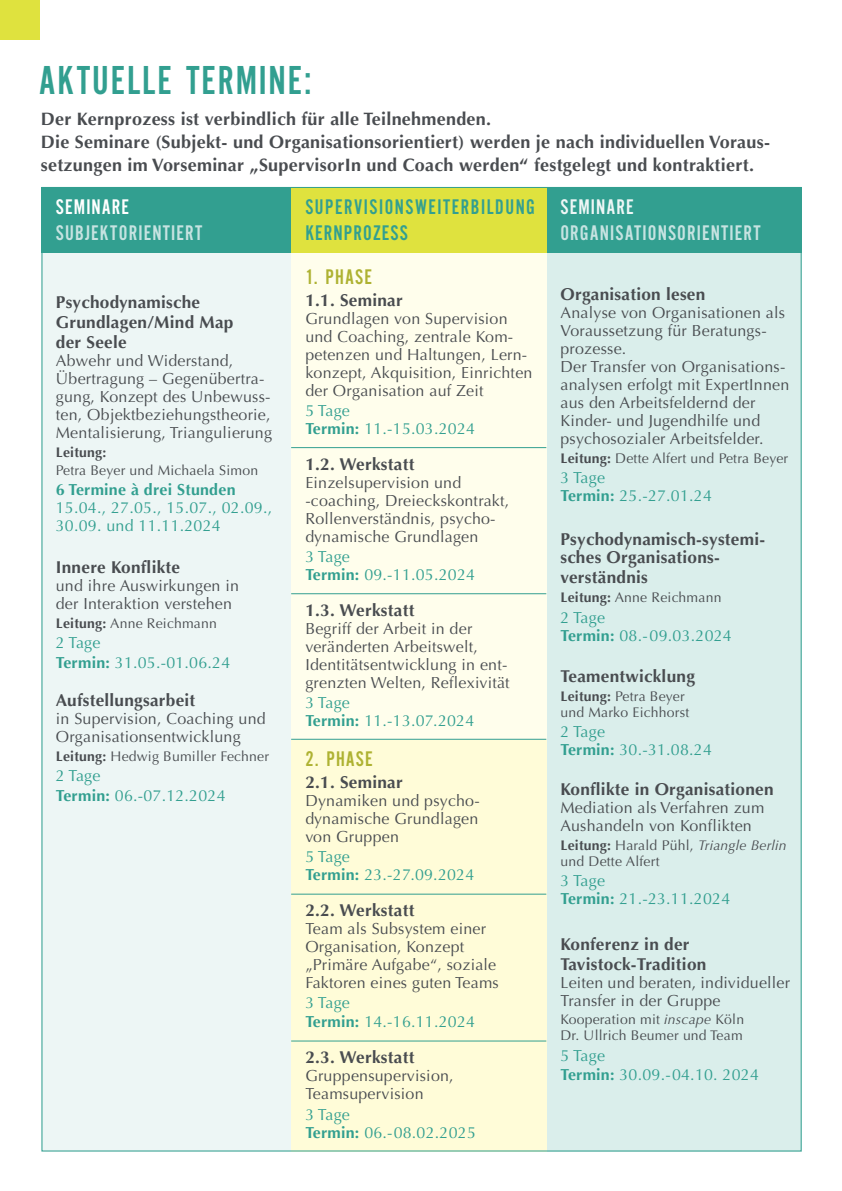
<style>
.page{position:relative;width:842px;height:1191px;background:#fff}
.page>*{position:absolute;margin:0;border:0;box-sizing:border-box;transform-origin:0 0}
.t1{font:42px "Alternate Gothic EF No Two";letter-spacing:.045em;color:#329f90}
.t2{font:22px "Alternate Gothic EF No Two";letter-spacing:.05em;color:#c6e3e1}
.t3{font:22px "Alternate Gothic EF No Two";letter-spacing:.07em;color:#329f90}
.t4{font:22px "Alternate Gothic EF No Two";letter-spacing:.05em;color:#aeb232}
.t5{font:22px "Alternate Gothic EF No Two";letter-spacing:.05em;color:#329f90}
.t6{font:22px "Alternate Gothic EF No Two";letter-spacing:.05em;color:#fff}
.t7{font:22px "Alternate Gothic EF No Two";letter-spacing:.05em;color:#eef7f6}
.t8{font:700 18px "Optima";letter-spacing:.015em;color:#494c50}
.t9{font:700 17.2px/18px "Optima";letter-spacing:.015em;color:#494c50}
.t10{font:16px/18px "Optima";letter-spacing:.015em;color:#494c50}
.t11{font:16px/18px "Optima";letter-spacing:.015em;color:#329f90}
.t12{font:16px/18px "Optima";letter-spacing:.015em;color:#329f90}
.t13{font:700 16px "Optima";letter-spacing:.015em;color:#329f90}
.t14{font:14px/16px "Optima";letter-spacing:.015em;color:#494c50}
.t15{font:700 14px "Optima";letter-spacing:.015em;color:#494c50}
.s1{font-weight:700}
.s2{font-style:italic}
.s3{font-style:inherit}
</style>
<div class="page">
<div style="left:0;top:0;width:40px;height:40px;background:#dfe23e"></div>
<div style="left:42px;top:187px;width:249px;height:964px;background:#edf6f5"></div>
<div style="left:546px;top:187px;width:255px;height:964px;background:#daeeeb"></div>
<div style="left:291px;top:739px;width:255px;height:412px;background:#fffcd8"></div>
<div style="left:42px;top:187px;width:250px;height:65px;background:#329f90"></div>
<div style="left:546px;top:187px;width:255px;height:65px;background:#329f90"></div>
<hr style="left:291px;top:893px;width:255px;height:1px;background:#329f90">
<hr style="left:291px;top:1040px;width:255px;height:1px;background:#329f90">
<div style="left:291px;top:187px;width:255px;height:552px;background:#fffeec"></div>
<div style="left:291px;top:187px;width:255px;height:65px;background:#dfe23e"></div>
<hr style="left:291px;top:593px;width:255px;height:1px;background:#329f90">
<hr style="left:291px;top:447px;width:255px;height:1px;background:#329f90">
<hr style="left:291px;top:739px;width:255px;height:1px;background:#329f90">
<p class="t1" style="left:39px;top:65px;width:274px">AKTUELLE TERMINE:</p>
<p class="t8" style="left:41px;top:108px;width:452px">Der Kernprozess ist verbindlich für alle Teilnehmenden.</p>
<p class="t8" style="left:41px;top:131px;width:731px">Die Seminare (Subjekt- und Organisationsorientiert) werden je nach individuellen Voraus-</p>
<p class="t8" style="left:41px;top:154px;width:715px">setzungen im Vorseminar „SupervisorIn und Coach werden“ festgelegt und kontraktiert.</p>
<p class="t6" style="left:56px;top:198px;width:75px">SEMINARE</p>
<p class="t2" style="left:56px;top:224px;width:148px">SUBJEKTORIENTIERT</p>
<p class="t3" style="left:305px;top:198px;width:231px">SUPERVISIONSWEITERBILDUNG</p>
<p class="t5" style="left:305px;top:224px;width:104px">KERNPROZESS</p>
<p class="t4" style="left:305px;top:268px;width:68px">1. PHASE</p>
<p class="t9" style="left:305px;top:291px;width:99px">1.1. Seminar</p>
<p class="t10" style="left:305px;top:309px;width:204px">Grundlagen von Supervision</p>
<p class="t10" style="left:305px;top:327px;width:209px">und Coaching, zentrale Kom-</p>
<p class="t10" style="left:305px;top:345px;width:229px">petenzen und Haltungen, Lern&shy;konzept, Akquisition, Einrichten der Organisation auf Zeit</p>
<p class="t11" style="left:305px;top:401px;width:171px">5 Tage<br><span class="s1">Termin:</span> 11.-15.03.2024</p>
<p class="t9" style="left:305px;top:455px;width:111px">1.2. Werkstatt</p>
<p class="t10" style="left:305px;top:473px;width:157px">Einzelsupervision und</p>
<p class="t10" style="left:305px;top:491px;width:205px">-coaching, Dreieckskontrakt,</p>
<p class="t10" style="left:305px;top:509px;width:192px">Rollenverständnis, psycho-</p>
<p class="t10" style="left:305px;top:527px;width:175px">dynamische Grundlagen</p>
<p class="t11" style="left:305px;top:547px;width:171px">3 Tage<br><span class="s1">Termin:</span> 09.-11.05.2024</p>
<p class="t9" style="left:305px;top:601px;width:111px">1.3. Werkstatt</p>
<p class="t10" style="left:305px;top:619px;width:168px">Begriff der Arbeit in der</p>
<p class="t10" style="left:305px;top:637px;width:174px">veränderten Arbeitswelt,</p>
<p class="t10" style="left:305px;top:655px;width:204px">Identitätsentwicklung in ent-</p>
<p class="t10" style="left:305px;top:673px;width:206px">grenzten Welten, Reflexivität</p>
<p class="t11" style="left:305px;top:693px;width:170px">3 Tage<br><span class="s1">Termin:</span> 11.-13.07.2024</p>
<p class="t4" style="left:305px;top:750px;width:69px">2. PHASE</p>
<p class="t9" style="left:305px;top:773px;width:99px">2.1. Seminar</p>
<p class="t10" style="left:305px;top:791px;width:176px">Dynamiken und psycho-</p>
<p class="t10" style="left:305px;top:809px;width:175px">dynamische Grundlagen</p>
<p class="t10" style="left:305px;top:827px;width:95px">von Gruppen</p>
<p class="t11" style="left:305px;top:847px;width:170px">5 Tage<br><span class="s1">Termin:</span> 23.-27.09.2024</p>
<p class="t9" style="left:305px;top:901px;width:111px">2.2. Werkstatt</p>
<p class="t10" style="left:305px;top:919px;width:182px">Team als Subsystem einer</p>
<p class="t10" style="left:305px;top:937px;width:160px">Organisation, Konzept</p>
<p class="t10" style="left:305px;top:955px;width:192px">„Primäre Aufgabe“, soziale</p>
<p class="t10" style="left:305px;top:973px;width:195px">Faktoren eines guten Teams</p>
<p class="t11" style="left:305px;top:994px;width:171px">3 Tage<br><span class="s1">Termin:</span> 14.-16.11.2024</p>
<p class="t9" style="left:305px;top:1048px;width:111px">2.3. Werkstatt</p>
<p class="t10" style="left:305px;top:1066px;width:150px">Gruppensupervision,</p>
<p class="t10" style="left:305px;top:1084px;width:120px">Teamsupervision</p>
<p class="t11" style="left:305px;top:1105px;width:172px">3 Tage<br><span class="s1">Termin:</span> 06.-08.02.2025</p>
<p class="t7" style="left:560px;top:198px;width:75px">SEMINARE</p>
<p class="t2" style="left:560px;top:224px;width:202px">ORGANISATIONSORIENTIERT</p>
<p class="t9" style="left:560px;top:286px;width:146px">Organisation lesen</p>
<p class="t10" style="left:560px;top:304px;width:226px">Analyse von Organisationen als<br>Voraussetzung für Beratungs&shy;prozesse.</p>
<p class="t10" style="left:560px;top:358px;width:230px">Der Transfer von Organisations&shy;analysen erfolgt mit ExpertInnen aus den Arbeitsfeldernd der</p>
<p class="t10" style="left:560px;top:412px;width:204px">Kinder- und Jugendhilfe und psychosozialer Arbeitsfelder.</p>
<p class="t14" style="left:560px;top:450px;width:229px"><span class="s1">Leitung:</span> Dette Alfert und Petra Beyer</p>
<p class="t11" style="left:560px;top:469px;width:153px">3 Tage<br><span class="s1">Termin:</span> 25.-27.01.24</p>
<p class="t9" style="left:560px;top:530px;width:206px">Psychodynamisch-systemi&shy;sches Organisations-</p>
<p class="t9" style="left:560px;top:568px;width:89px">verständnis</p>
<p class="t14" style="left:560px;top:589px;width:163px"><span class="s1">Leitung:</span> Anne Reichmann</p>
<p class="t11" style="left:560px;top:608px;width:173px">2 Tage<br><span class="s1">Termin:</span> 08.-09.03.2024</p>
<p class="t9" style="left:560px;top:667px;width:136px">Teamentwicklung</p>
<p class="t14" style="left:560px;top:688px;width:130px"><span class="s1">Leitung:</span> Petra Beyer und Marko Eichhorst</p>
<p class="t11" style="left:560px;top:722px;width:153px">2 Tage<br><span class="s1">Termin:</span> 30.-31.08.24</p>
<p class="t9" style="left:560px;top:780px;width:215px">Konflikte in Organisationen</p>
<p class="t10" style="left:560px;top:798px;width:205px">Mediation als Verfahren zum<br>Aushandeln von Konflikten</p>
<p class="t14" style="left:560px;top:837px;width:228px"><span class="s1">Leitung:</span> Harald Pühl, <span class="s2">Triangle Berlin </span>und Dette Alfert</p>
<p class="t12" style="left:560px;top:872px;width:171px"><span class="s3">3 Tage<br></span><span class="s1">Termin:</span> 21.-23.11.2024</p>
<p class="t9" style="left:560px;top:935px;width:131px">Konferenz in der</p>
<p class="t9" style="left:560px;top:955px;width:147px">Tavistock-Tradition</p>
<p class="t10" style="left:560px;top:973px;width:231px">Leiten und beraten, individueller<br>Transfer in der Gruppe</p>
<p class="t14" style="left:560px;top:1011px;width:185px">Kooperation mit <span class="s2">inscape</span> Köln<br>Dr. Ullrich Beumer und Team</p>
<p class="t11" style="left:560px;top:1046px;width:200px;line-height:18.6px">5 Tage<br><span class="s1">Termin:</span> 30.09.-04.10. 2024</p>
<p class="t9" style="left:56px;top:293px;width:146px">Psychodynamische</p>
<p class="t9" style="left:56px;top:313px;width:179px">Grundlagen/Mind Map</p>
<p class="t9" style="left:56px;top:333px;width:72px">der Seele</p>
<p class="t10" style="left:56px;top:351px;width:179px">Abwehr und Widerstand,</p>
<p class="t10" style="left:56px;top:369px;width:216px">Übertragung – Gegenübertra&shy;gung, Konzept des Unbewuss&shy;ten, Objektbeziehungstheorie,</p>
<p class="t10" style="left:56px;top:423px;width:218px">Mentalisierung, Triangulierung</p>
<p class="t15" style="left:56px;top:444px;width:52px">Leitung:</p>
<p class="t14" style="left:56px;top:463px;width:204px">Petra Beyer und Michaela Simon</p>
<p class="t13" style="left:56px;top:481px;width:181px">6 Termine à drei Stunden</p>
<p class="t11" style="left:56px;top:499px;width:218px">15.04., 27.05., 15.07., 02.09.,<br>30.09. und 11.11.2024</p>
<p class="t9" style="left:56px;top:559px;width:126px">Innere Konflikte</p>
<p class="t10" style="left:56px;top:577px;width:185px">und ihre Auswirkungen in</p>
<p class="t10" style="left:56px;top:595px;width:178px">der Interaktion verstehen</p>
<p class="t14" style="left:56px;top:616px;width:163px"><span class="s1">Leitung:</span> Anne Reichmann</p>
<p class="t11" style="left:56px;top:634px;width:46px">2 Tage</p>
<p class="t11" style="left:56px;top:654px;width:176px"><span class="s1">Termin:</span> 31.05.-01.06.24</p>
<p class="t9" style="left:56px;top:691px;width:141px">Aufstellungsarbeit</p>
<p class="t10" style="left:56px;top:710px;width:211px">in Supervision, Coaching und</p>
<p class="t10" style="left:56px;top:728px;width:186px">Organisationsentwicklung</p>
<p class="t14" style="left:56px;top:748px;width:215px"><span class="s1">Leitung:</span> Hedwig Bumiller Fechner</p>
<p class="t11" style="left:56px;top:767px;width:46px">2 Tage</p>
<p class="t11" style="left:56px;top:787px;width:171px"><span class="s1">Termin:</span> 06.-07.12.2024</p>
</div>
